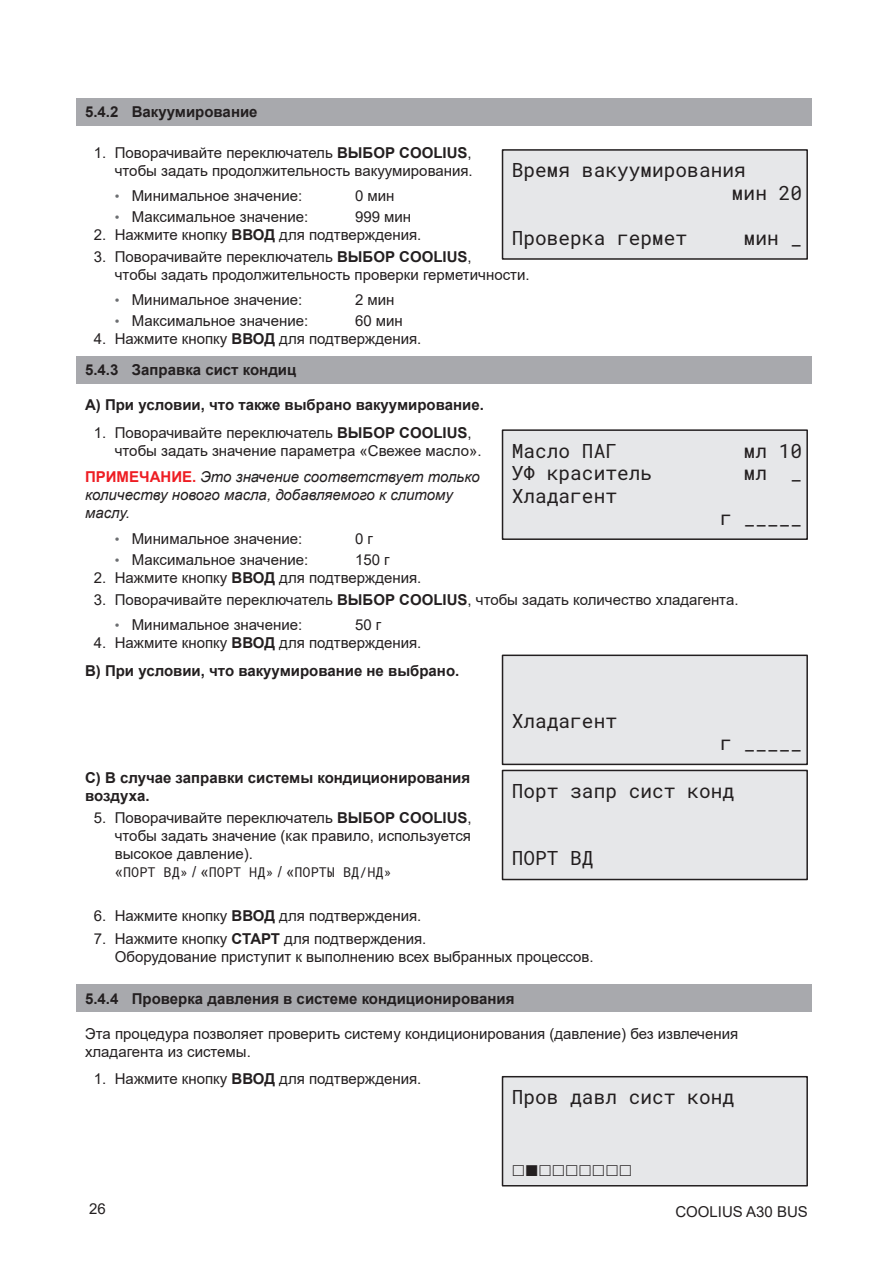
<style>
.page{position:relative;width:893px;height:1263px;background:#fff}
.page>*{position:absolute;margin:0;border:0;box-sizing:border-box;transform-origin:0 0}
.t1{font:19.5px/22.5px "Roboto Mono";color:#231f20}
.t2{font:15px/18px "Arial";color:#231f20}
.t3{font:700 15px/27.6px "Arial";color:#231f20}
.t4{font:italic 15px/18px "Arial";color:#231f20}
.t5{font:13.5px "Roboto Mono";color:#231f20}
.s1{font-weight:700}
.s2{font-size:13.5px;color:#6c6e71}
.s3{font-weight:700;font-style:normal;color:#ee1d23}
.s4{font-weight:400}
.s5{font-family:"Arial";font-size:15px}
</style>
<div class="page">
<div style="left:77px;top:98px;width:735px;height:28px;background:#a8a9ad"></div>
<div style="left:77px;top:356px;width:735px;height:28px;background:#a8a9ad"></div>
<div style="left:77px;top:984px;width:735px;height:28px;background:#a8a9ad"></div>
<div style="left:502px;top:150px;width:305px;height:109px;background:#e6e7e9"></div>
<div style="left:502px;top:149px;width:306px;height:111px;border:2px solid #231f20"></div>
<div style="left:502px;top:430px;width:305px;height:109px;background:#e6e7e9"></div>
<div style="left:502px;top:429px;width:306px;height:111px;border:2px solid #231f20"></div>
<div style="left:502px;top:655px;width:305px;height:109px;background:#e6e7e9"></div>
<div style="left:502px;top:654px;width:306px;height:111px;border:2px solid #231f20"></div>
<div style="left:502px;top:770px;width:305px;height:109px;background:#e6e7e9"></div>
<div style="left:502px;top:770px;width:306px;height:110px;border:2px solid #231f20"></div>
<div style="left:502px;top:1077px;width:305px;height:109px;background:#e6e7e9"></div>
<div style="left:502px;top:1076px;width:306px;height:110px;border:2px solid #231f20"></div>
<p class="t3" style="left:85px;top:98px;width:174px">5.4.2 Вакуумирование</p>
<p class="t2" style="left:94px;top:143px;width:380px;text-align:right">1. Поворачивайте переключатель <span class="s1">ВЫБОР COOLIUS</span>, чтобы задать продолжительность вакуумирования.</p>
<p class="t2" style="left:115px;top:187px;width:189px"><span class="s2">•</span> Минимальное значение:</p>
<p class="t2" style="left:355px;top:187px;width:41px">0 мин</p>
<p class="t2" style="left:115px;top:208px;width:195px"><span class="s2">•</span> Максимальное значение:</p>
<p class="t2" style="left:355px;top:208px;width:58px">999 мин</p>
<p class="t2" style="left:94px;top:226px;width:329px">2. Нажмите кнопку <span class="s1">ВВОД</span> для подтверждения.</p>
<p class="t2" style="left:115px;top:248px;width:416px;text-indent:-21px">3. Поворачивайте переключатель <span class="s1">ВЫБОР COOLIUS</span>,<br>чтобы задать продолжительность проверки герметичности.</p>
<p class="t2" style="left:115px;top:291px;width:189px"><span class="s2">•</span> Минимальное значение:</p>
<p class="t2" style="left:355px;top:291px;width:41px">2 мин</p>
<p class="t2" style="left:115px;top:312px;width:195px"><span class="s2">•</span> Максимальное значение:</p>
<p class="t2" style="left:355px;top:312px;width:49px">60 мин</p>
<p class="t2" style="left:85px;top:324px;width:338px;line-height:30.8px;text-indent:9px">4. Нажмите кнопку <span class="s1">ВВОД</span> для подтверждения.<br><span class="s1">5.4.3 Заправка сист кондиц</span></p>
<p class="t3" style="left:85px;top:391px;width:400px">A) При условии, что также выбрано вакуумирование.</p>
<p class="t2" style="left:115px;top:423px;width:368px;text-indent:-21px">1. Поворачивайте переключатель <span class="s1">ВЫБОР COOLIUS</span>, чтобы задать значение параметра «Свежее масло».</p>
<p class="t4" style="left:85px;top:468px;width:396px"><span class="s3">ПРИМЕЧАНИЕ.</span> Это значение соответствует только количеству нового масла, добавляемого к слитому маслу.</p>
<p class="t2" style="left:115px;top:529px;width:189px"><span class="s2">•</span> Минимальное значение:</p>
<p class="t2" style="left:355px;top:529px;width:19px">0 г</p>
<p class="t2" style="left:115px;top:550px;width:195px"><span class="s2">•</span> Максимальное значение:</p>
<p class="t2" style="left:355px;top:550px;width:36px">150 г</p>
<p class="t2" style="left:94px;top:568px;width:329px">2. Нажмите кнопку <span class="s1">ВВОД</span> для подтверждения.</p>
<p class="t2" style="left:94px;top:590px;width:646px">3. Поворачивайте переключатель <span class="s1">ВЫБОР COOLIUS</span>, чтобы задать количество хладагента.</p>
<p class="t2" style="left:115px;top:616px;width:189px"><span class="s2">•</span> Минимальное значение:</p>
<p class="t2" style="left:355px;top:616px;width:28px">50 г</p>
<p class="t3" style="left:85px;top:629px;width:376px;text-indent:9px"><span class="s4">4. Нажмите кнопку</span> ВВОД <span class="s4">для подтверждения.<br></span>B) При условии, что вакуумирование не выбрано.</p>
<h1 class="t1" style="left:732px;top:159px;width:72px;text-indent:-220px">Время вакуумирования<br>мин 20</h1>
<h1 class="t1" style="left:512px;top:226px;width:177px">Проверка гермет</h1>
<h1 class="t1" style="left:744px;top:226px;width:60px">мин _</h1>
<h1 class="t1" style="left:512px;top:439px;width:107px">Масло ПАГ</h1>
<h1 class="t1" style="left:744px;top:439px;width:60px">мл 10</h1>
<h1 class="t1" style="left:512px;top:461px;width:142px">УФ краситель</h1>
<h1 class="t1" style="left:744px;top:461px;width:60px">мл _</h1>
<h1 class="t1" style="left:512px;top:484px;width:107px">Хладагент</h1>
<h1 class="t1" style="left:720px;top:506px;width:83px">г _____</h1>
<h1 class="t1" style="left:512px;top:709px;width:107px">Хладагент</h1>
<h1 class="t1" style="left:720px;top:731px;width:83px">г _____</h1>
<h1 class="t1" style="left:512px;top:779px;width:224px">Порт запр сист конд</h1>
<p class="t3" style="left:85px;top:768px;width:387px;line-height:18px">C) В случае заправки системы кондиционирования воздуха.</p>
<p class="t2" style="left:115px;top:808px;width:358px;text-align:justify;text-indent:-21px">5. Поворачивайте переключатель <span class="s1">ВЫБОР COOLIUS</span>, чтобы задать значение (как правило, используется высокое давление).</p>
<p class="t5" style="left:115px;top:862px;width:278px"><span class="s5">«</span>ПОРТ ВД» <span class="s5">/ «</span>ПОРТ НД» <span class="s5">/ «</span>ПОРТЫ ВД/НД»</p>
<p class="t2" style="left:94px;top:907px;width:329px">6. Нажмите кнопку <span class="s1">ВВОД</span> для подтверждения.</p>
<p class="t2" style="left:115px;top:929px;width:480px;text-indent:-21px">7. Нажмите кнопку <span class="s1">СТАРТ</span> для подтверждения.<br>Оборудование приступит к выполнению всех выбранных процессов.</p>
<p class="t3" style="left:85px;top:985px;width:431px">5.4.4 Проверка давления в системе кондиционирования</p>
<p class="t2" style="left:85px;top:1024px;width:655px">Эта процедура позволяет проверить систему кондиционирования (давление) без извлечения хладагента из системы.</p>
<p class="t2" style="left:94px;top:1070px;width:329px">1. Нажмите кнопку <span class="s1">ВВОД</span> для подтверждения.</p>
<h1 class="t1" style="left:512px;top:846px;width:83px">ПОРТ ВД</h1>
<h1 class="t1" style="left:512px;top:1085px;width:224px">Пров давл сист конд</h1>
<p class="t2" style="left:89px;top:1200px;width:18px">26</p>
<p class="t2" style="left:675px;top:1202px;width:134px">COOLIUS A30 BUS</p>
</div>
